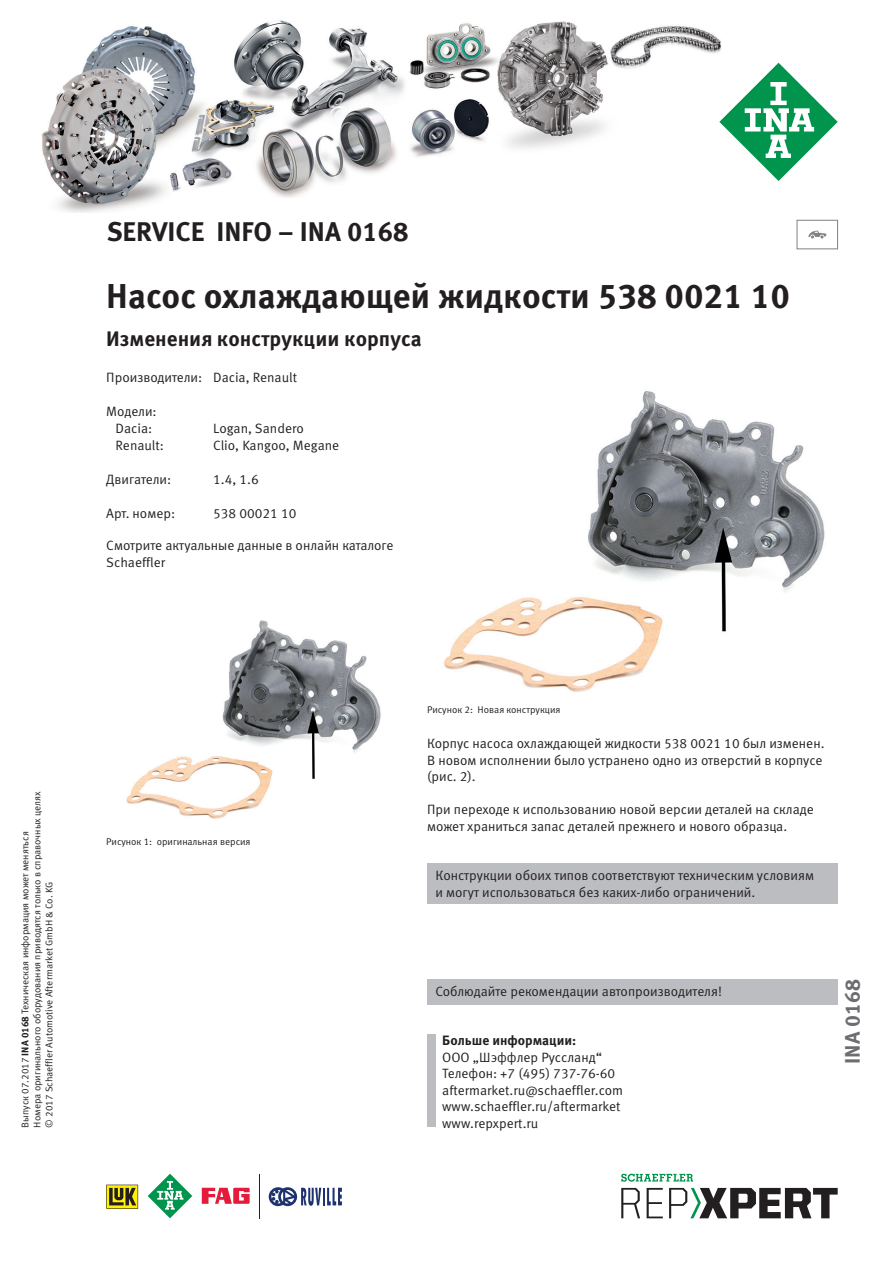
<style>
.page{position:relative;width:893px;height:1263px;background:#fff}
.page>*{position:absolute;margin:0;border:0;box-sizing:border-box;transform-origin:0 0}
.t1{font:700 34.5px "Meta Pro";color:#231f20}
.t2{font:700 27px "Meta Pro";color:#231f20}
.t3{font:700 21px "Meta Pro";color:#231f20}
.t4{font:700 21px "Meta Pro";color:#6c6d70}
.t5{font:13.5px/16.5px "Meta Pro Norm";color:#231f20}
.t6{font:700 13.5px "Meta Pro";color:#231f20}
.t7{font:9.75px/12px "Meta Pro Norm";color:#231f20}
.s1{font-family:"Meta Pro";font-weight:700}
</style>
<div class="page">
<div style="left:427px;top:864px;width:411px;height:40px;background:#bcbdc0"></div>
<img style="left:443px;top:391px;width:382px;height:301px">
<img style="left:126px;top:620px;width:255px;height:199px">
<div style="left:427px;top:979px;width:411px;height:25px;background:#bcbdc0"></div>
<div style="left:427px;top:1034px;width:9px;height:93px;background:#bcbdc0"></div>
<div style="left:797px;top:220px;width:41px;height:29px;border:1px solid #808285"></div>
<svg style="left:808px;top:231px;width:18px;height:7px"></svg>
<svg style="left:106px;top:1185px;width:32px;height:24px"></svg>
<svg style="left:148px;top:1174px;width:44px;height:44px"></svg>
<svg style="left:202px;top:1188px;width:48px;height:16px"></svg>
<hr style="left:259px;top:1174px;width:1px;height:44px;background:#231f20">
<svg style="left:269px;top:1187px;width:73px;height:19px"></svg>
<svg style="left:621px;top:1188px;width:19px;height:30px"></svg>
<svg style="left:647px;top:1188px;width:16px;height:30px"></svg>
<svg style="left:669px;top:1188px;width:169px;height:30px"></svg>
<svg style="left:621px;top:1174px;width:72px;height:8px"></svg>
<img style="left:42px;top:20px;width:737px;height:193px">
<svg style="left:719px;top:63px;width:119px;height:118px"></svg>
<h2 class="t2" style="left:107px;top:210px;width:303px">SERVICE INFO – INA 0168</h2>
<h1 class="t1" style="left:106px;top:269px;width:685px">Насос охлаждающей жидкости 538 0021 10</h1>
<h3 class="t3" style="left:106px;top:323px;width:317px">Изменения конструкции корпуса</h3>
<p class="t5" style="left:106px;top:369px;width:192px">Производители: Dacia, Renault</p>
<p class="t5" style="left:106px;top:402px;width:52px;line-height:17px;text-align:center">Модели:<br>Dacia:</p>
<p class="t5" style="left:213px;top:420px;width:92px">Logan, Sandero</p>
<p class="t5" style="left:116px;top:436px;width:50px">Renault:</p>
<p class="t5" style="left:213px;top:436px;width:128px">Clio, Kangoo, Megane</p>
<p class="t5" style="left:106px;top:470px;width:66px">Двигатели:</p>
<p class="t5" style="left:213px;top:470px;width:47px">1.4, 1.6</p>
<p class="t5" style="left:106px;top:504px;width:70px">Арт. номер:</p>
<p class="t5" style="left:213px;top:504px;width:85px">538 00021 10</p>
<p class="t5" style="left:106px;top:536px;width:289px">Смотрите актуальные данные в онлайн каталоге<br>Schaeffler</p>
<p class="t7" style="left:19px;top:1127px;width:337px;rotate:-90deg">Выпуск 07.2017 <span class="s1">INA 0168</span> Техническая информация может меняться<br>Номера оригинального оборудования приводятся только в справочных целях © 2017 Schaeffler Automotive Aftermarket GmbH &amp; Co. KG</p>
<p class="t7" style="left:106px;top:835px;width:146px">Рисунок 1: оригинальная версия</p>
<p class="t7" style="left:427px;top:703px;width:135px">Рисунок 2: Новая конструкция</p>
<p class="t5" style="left:427px;top:734px;width:399px">Корпус насоса охлаждающей жидкости 538 0021 10 был изменен.<br>В новом исполнении было устранено одно из отверстий в корпусе (рис. 2).</p>
<p class="t5" style="left:427px;top:800px;width:388px">При переходе к использованию новой версии деталей на складе может храниться запас деталей прежнего и нового образца.</p>
<p class="t5" style="left:436px;top:866px;width:380px">Конструкции обоих типов соответствуют техническим условиям и могут использоваться без каких-либо ограничений.</p>
<p class="t5" style="left:436px;top:982px;width:288px">Соблюдайте рекомендации автопроизводителя!</p>
<p class="t6" style="left:442px;top:1030px;width:136px">Больше информации:</p>
<p class="t5" style="left:442px;top:1048px;width:183px">ООО „Шэффлер Руссланд“<br>Телефон: +7 (495) 737-76-60 aftermarket.ru@schaeffler.com www.schaeffler.ru/aftermarket www.repxpert.ru</p>
<h3 class="t4" style="left:836px;top:1064px;width:86px;rotate:-90deg">INA 0168</h3>
</div>
